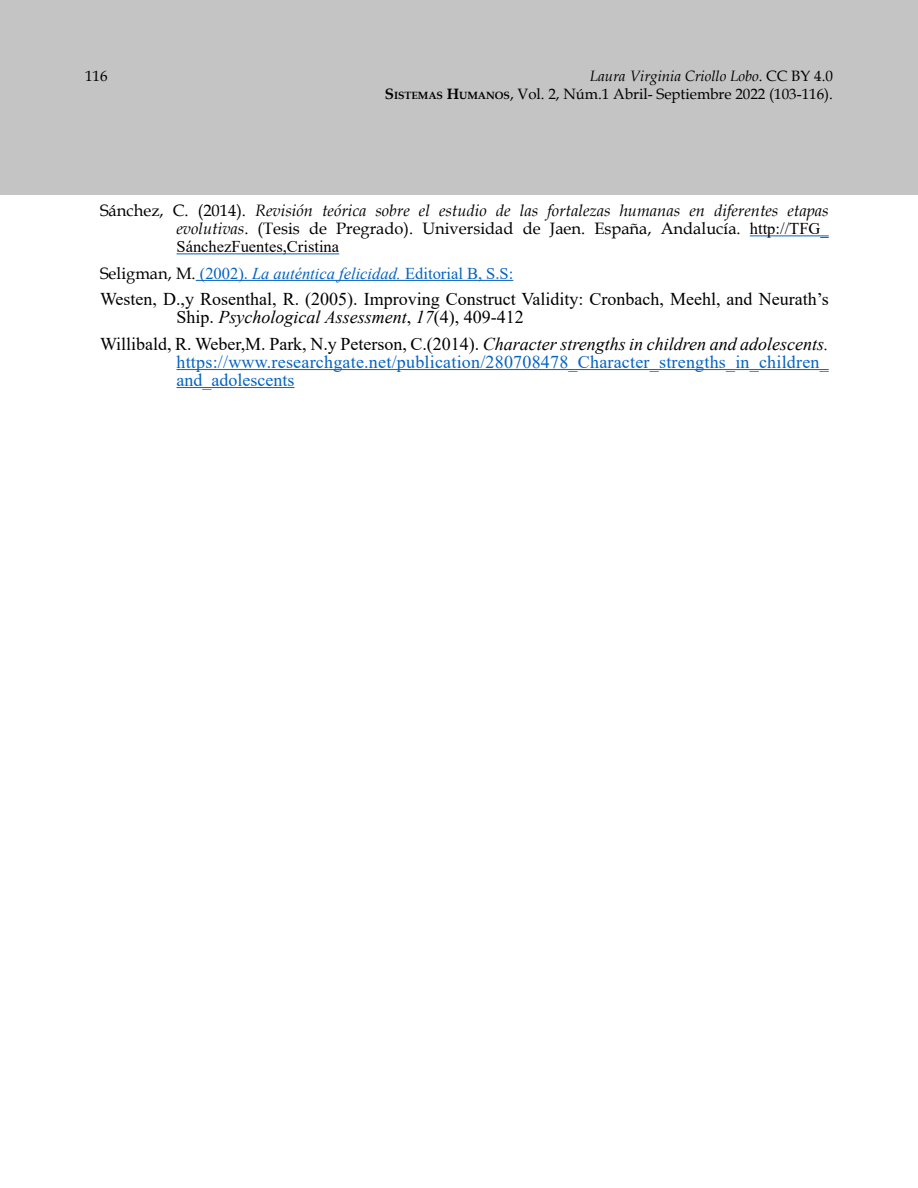
<style>
.page{position:relative;width:918px;height:1188px;background:#fff}
.page>*{position:absolute;margin:0;border:0;box-sizing:border-box;transform-origin:0 0}
.t1{font:18px/18px "Times New Roman";letter-spacing:.01em;color:#0563c1;text-align:justify}
.t2{font:18px/18px "Times New Roman";color:#000}
.t3{font:italic 16.5px/18px "Book Antiqua";color:#000;text-align:right}
.t4{font:16.5px/26.5px "Times New Roman";color:#000}
.t5{font:15px/18px "Book Antiqua";color:#000;text-align:right}
.s1{font-style:italic}
.s2{font-weight:700}
.s3{font-weight:700;font-size:10.5px}
.s4{font-style:normal}
.s5{font-family:"Times New Roman";font-style:normal}
.s6{font-family:"Book Antiqua"}
.s7{color:#0563c1}
.s8{font-style:italic;color:#0563c1}
.s9{color:#000}
.s10{font-style:italic;color:#000}
</style>
<div class="page">
<div style="left:0;top:0;width:917px;height:195px;background:#c4c4c4"></div>
<hr style="left:750px;top:235px;width:79px;height:1px;background:#0563c1">
<hr style="left:177px;top:253px;width:162px;height:1px;background:#0563c1">
<hr style="left:196px;top:280px;width:317px;height:1px;background:#0563c1">
<hr style="left:177px;top:369px;width:652px;height:1px;background:#0563c1">
<hr style="left:177px;top:387px;width:117px;height:1px;background:#0563c1">
<p class="t5" style="left:85px;top:67px;width:24px">116</p>
<p class="t5" style="left:385px;top:67px;width:450px"><span class="s1">Laura Virginia Criollo Lobo</span>. CC BY 4.0<br><span class="s2">S</span><span class="s3">ISTEMAS</span> <span class="s2">H</span><span class="s3">UMANOS</span>, Vol. 2, Núm.1 Abril- Septiembre 2022 (103-116).</p>
<p class="t3" style="left:100px;top:201px;width:730px"><span class="s4">Sánchez, C. (2014).</span> Revisión teórica sobre el estudio de las fortalezas humanas en diferentes etapas evolutivas<span class="s4">. (Tesis de Pregrado). Universidad de Jaen. España, Andalucía.</span> <span class="s5">http://TFG_</span></p>
<p class="t4" style="left:100px;top:233px;width:415px;text-indent:77px">SánchezFuentes,Cristina<br><span class="s6">Seligman, M.</span> <span class="s7">(2002).</span> <span class="s8">La auténtica felicidad.</span> <span class="s7">Editorial B, S.S:</span></p>
<p class="t2" style="left:177px;top:290px;width:654px;text-indent:-77px">Westen, D.,y Rosenthal, R. (2005). Improving Construct Validity: Cronbach, Meehl, and Neurath’s<br>Ship. <span class="s1">Psychological Assessment</span>, <span class="s1">17</span>(4), 409-412</p>
<p class="t1" style="left:177px;top:334px;width:654px;text-indent:-77px"><span class="s9">Willibald, R. Weber,M. Park, N.y Peterson, C.(2014).</span> <span class="s10">Character strengths in children and adolescents. </span>https://www.researchgate.net/publication/280708478_Character_strengths_in_children_ and_adolescents</p>
</div>
